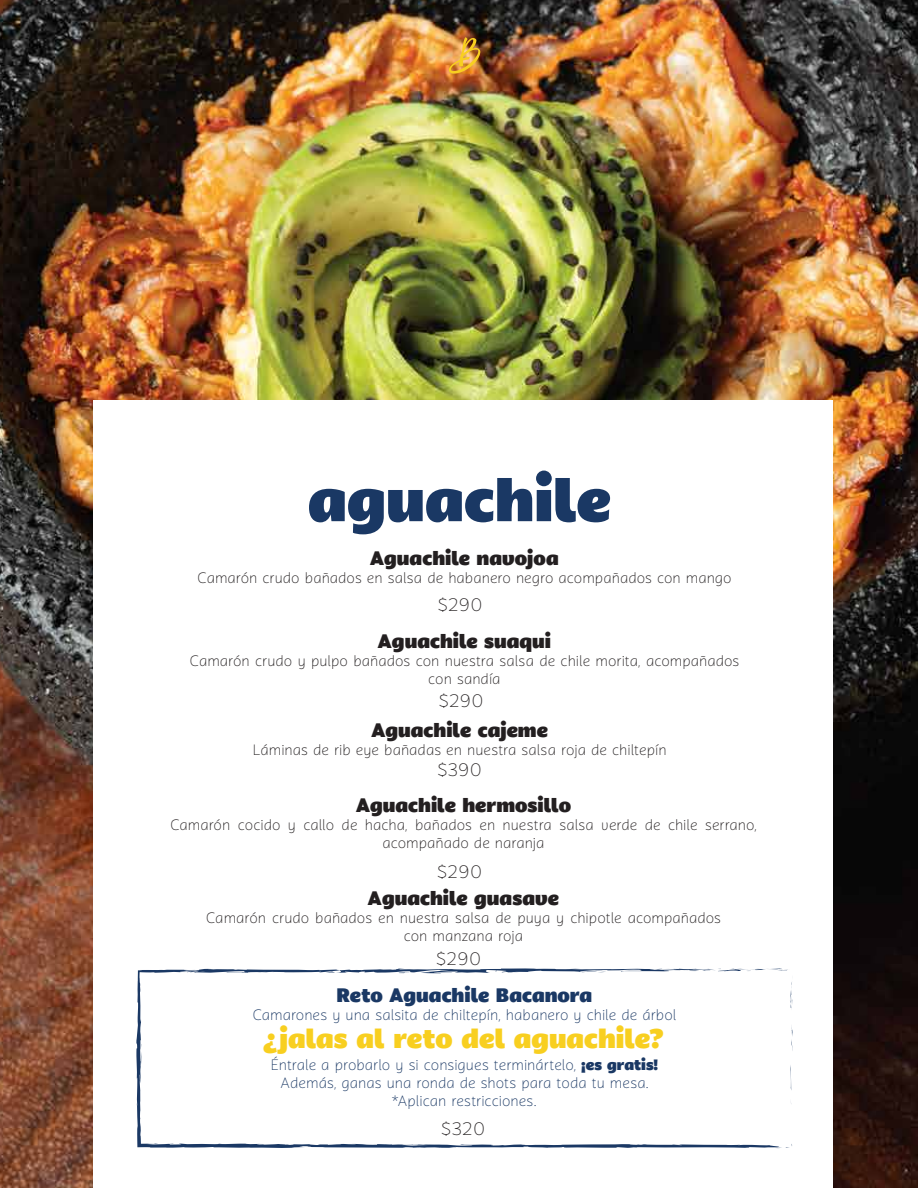
<style>
.page{position:relative;width:918px;height:1188px;background:#fff}
.page>*{position:absolute;margin:0;border:0;box-sizing:border-box;transform-origin:0 0}
.t1{font:900 60px "Anona";color:#1a3864}
.t2{font:900 27px "Anona";color:#f8cf20}
.t3{font:900 19.5px "Anona";color:#231f20}
.t4{font:900 19.5px "Anona";color:#1a3864}
.t5{font:100 18px "Anona";letter-spacing:.01em;color:#231f20}
.t6{font:100 15px/18px "Anona";color:#231f20;text-align:center}
.t7{font:100 15px/18px "Anona";color:#1a3864;text-align:center}
.s1{font-weight:900}
</style>
<div class="page">
<img style="left:0;top:0;width:918px;height:1188px">
<div style="left:94px;top:400px;width:739px;height:788px;background:#fff"></div>
<svg style="left:449px;top:37px;width:31px;height:37px"></svg>
<svg style="left:790px;top:1065px;width:1px;height:24px"></svg>
<svg style="left:791px;top:1025px;width:2px;height:26px"></svg>
<svg style="left:136px;top:968px;width:639px;height:180px"></svg>
<svg style="left:182px;top:971px;width:13px;height:2px"></svg>
<svg style="left:649px;top:968px;width:144px;height:43px"></svg>
<svg style="left:570px;top:969px;width:40px;height:4px"></svg>
<svg style="left:495px;top:970px;width:11px;height:3px"></svg>
<svg style="left:397px;top:968px;width:14px;height:5px"></svg>
<svg style="left:775px;top:1144px;width:18px;height:5px"></svg>
<h1 class="t1" style="left:308px;top:450px;width:305px">aguachile</h1>
<h3 class="t3" style="left:370px;top:542px;width:190px">Aguachile navojoa</h3>
<p class="t6" style="left:197px;top:568px;width:536px">Camarón crudo bañados en salsa de habanero negro acompañados con mango</p>
<p class="t5" style="left:437px;top:593px;width:47px">$290</p>
<h3 class="t3" style="left:378px;top:625px;width:175px">Aguachile suaqui</h3>
<p class="t6" style="left:190px;top:652px;width:551px">Camarón crudo y pulpo bañados con nuestra salsa de chile morita, acompañados con sandía</p>
<p class="t5" style="left:438px;top:688px;width:47px">$290</p>
<h3 class="t3" style="left:371px;top:714px;width:178px">Aguachile cajeme</h3>
<p class="t6" style="left:252px;top:741px;width:416px">Láminas de rib eye bañadas en nuestra salsa roja de chiltepín</p>
<p class="t5" style="left:437px;top:758px;width:46px">$390</p>
<h3 class="t3" style="left:356px;top:789px;width:217px">Aguachile hermosillo</h3>
<p class="t6" style="left:170px;top:816px;width:588px">Camarón cocido y callo de hacha, bañados en nuestra salsa verde de chile serrano, acompañado de naranja</p>
<p class="t5" style="left:437px;top:859px;width:47px">$290</p>
<h3 class="t3" style="left:368px;top:882px;width:193px">Aguachile guasave</h3>
<p class="t6" style="left:206px;top:909px;width:517px">Camarón crudo bañados en nuestra salsa de puya y chipotle acompañados con manzana roja</p>
<p class="t5" style="left:436px;top:946px;width:47px">$290</p>
<h3 class="t4" style="left:337px;top:979px;width:257px">Reto Aguachile Bacanora</h3>
<p class="t7" style="left:252px;top:1006px;width:426px">Camarones y una salsita de chiltepín, habanero y chile de árbol</p>
<p class="t7" style="left:271px;top:1056px;width:389px">Éntrale a probarlo y si consigues terminártelo, <span class="s1">¡es gratis!<br></span>Además, ganas una ronda de shots para toda tu mesa. *Aplican restricciones.</p>
<p class="t5" style="left:441px;top:1117px;width:46px">$320</p>
<h2 class="t2" style="left:263px;top:1016px;width:402px">¿jalas al reto del aguachile?</h2>
</div>
